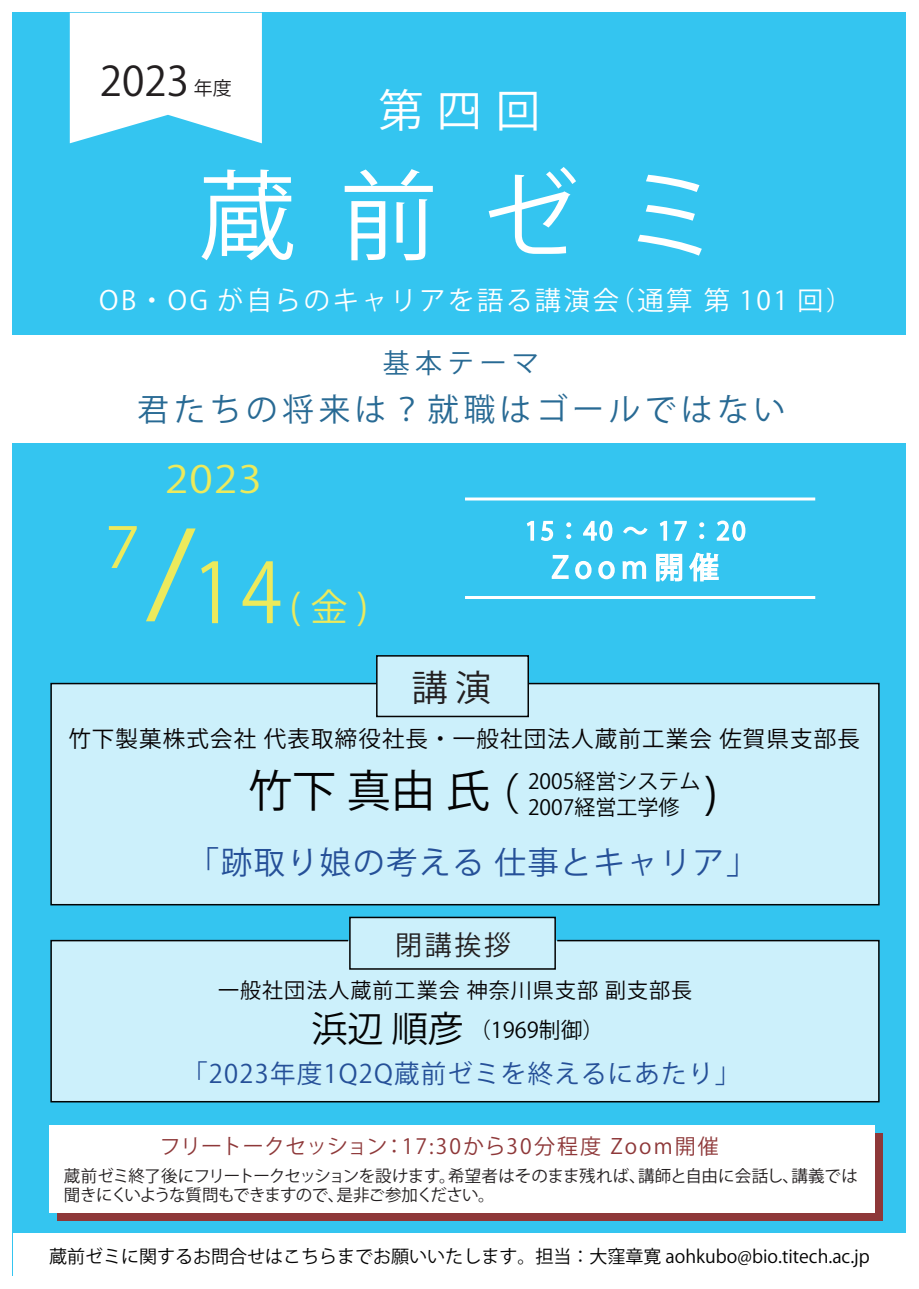
<style>
.page{position:relative;width:919px;height:1289px;background:#fff}
.page>*{position:absolute;margin:0;border:0;box-sizing:border-box;transform-origin:0 0}
.t1{font:97.5px "Koz Go Pr 6 N";color:#fff}
.t2{font:45px "Koz Go Pr 6 N";color:#fff}
.t3{font:44.25px "Koz Go Pr 6 N";color:#030303}
.t4{font:43.5px "Koz Go Pr 6 N";color:#030303}
.t5{font:40.5px "Koz Go Pr 6 N";color:#231f20}
.t6{font:37.2px "Koz Go Pr 6 N";color:#ecea5c}
.t7{font:37.2px "Koz Go Pr 6 N";color:#ecea5c;scale:1.14 1}
.t8{font:36px "Koz Go Pr 6 N";color:#231f20}
.t9{font:31.5px "Koz Go Pr 6 N";letter-spacing:.15em;color:#286a94}
.t10{font:31.5px "Koz Go Pr 6 N";letter-spacing:.05em;color:#255098}
.t11{font:29.4px "Koz Go Pr 6 N";letter-spacing:.2em;color:#fff}
.t12{font:27px "Koz Go Pr 6 N";letter-spacing:.2em;color:#286a94}
.t13{font:27px "Koz Go Pr 6 N";color:#231f20}
.t14{font:26.25px "Koz Go Pr 6 N";letter-spacing:.1em;color:#fff}
.t15{font:25.5px "Koz Go Pr 6 N";letter-spacing:.05em;color:#255098}
.t16{font:24.3px "Koz Go Pr 6 N";letter-spacing:.1em;color:#fff}
.t17{font:22.5px "Koz Go Pr 6 N";letter-spacing:.05em;color:#070304}
.t18{font:21.75px "Koz Go Pr 6 N";color:#030303}
.t19{font:21px "Koz Go Pr 6 N";letter-spacing:.07em;color:#8e3839}
.t20{font:21px "Koz Go Pr 6 N";letter-spacing:.05em;color:#070304}
.t21{font:21px "Koz Go Pr 6 N";color:#030303}
.t22{font:18px "Koz Go Pr 6 N";color:#030303}
.t23{font:16.5px/19.8px "Koz Go Pr 6 N";letter-spacing:-.03em;color:#231f20}
.s1{font-size:18.9px}
.s2{font-size:113.4px}
.s3{font-size:82.5px}
.s4{font-size:36px}
</style>
<div class="page">
<div style="left:13px;top:13px;width:893px;height:1263px;background:#34c5f0"></div>
<svg style="left:70px;top:13px;width:192px;height:130px;background:#e9f8fd"></svg>
<div style="left:12px;top:335px;width:893px;height:108px;background:#fff"></div>
<div style="left:14px;top:1233px;width:893px;height:43px;background:#fff"></div>
<div style="left:379px;top:658px;width:147px;height:24px;background:#ccf0fb"></div>
<div style="left:50px;top:682px;width:830px;height:224px;background:#ccf0fb"></div>
<div style="left:376px;top:655px;width:153px;height:62px;border:2px solid #030303"></div>
<div style="left:352px;top:919px;width:201px;height:20px;background:#ccf0fb"></div>
<div style="left:50px;top:939px;width:830px;height:164px;background:#ccf0fb"></div>
<div style="left:349px;top:916px;width:207px;height:53px;border:2px solid #030303"></div>
<div style="left:57px;top:1133px;width:825px;height:87px;background:#8e3839"></div>
<div style="left:50px;top:1125px;width:825px;height:88px;background:#fff"></div>
<hr style="left:465px;top:497px;width:350px;height:3px;background:#fff">
<hr style="left:465px;top:596px;width:350px;height:3px;background:#fff">
<svg style="left:526px;top:520px;width:28px;height:21px"></svg>
<svg style="left:566px;top:522px;width:5px;height:5px"></svg>
<svg style="left:566px;top:534px;width:5px;height:5px"></svg>
<svg style="left:583px;top:520px;width:30px;height:21px"></svg>
<svg style="left:623px;top:526px;width:25px;height:9px"></svg>
<svg style="left:659px;top:520px;width:8px;height:21px"></svg>
<svg style="left:674px;top:520px;width:13px;height:21px"></svg>
<svg style="left:699px;top:522px;width:5px;height:5px"></svg>
<svg style="left:699px;top:534px;width:5px;height:5px"></svg>
<svg style="left:716px;top:520px;width:30px;height:21px"></svg>
<svg style="left:551px;top:555px;width:64px;height:25px"></svg>
<svg style="left:622px;top:561px;width:25px;height:18px"></svg>
<svg style="left:656px;top:552px;width:63px;height:30px"></svg>
<h3 class="t5" style="left:100px;top:58px;width:133px">2023 <span class="s1">年度</span></h3>
<h2 class="t2" style="left:378px;top:85px;width:163px">第四回</h2>
<h1 class="t1" style="left:198px;top:161px;width:523px">蔵前ゼミ</h1>
<h3 class="t14" style="left:99px;top:285px;width:754px">OB・OG が自らのキャリアを語る講演会（通算 第 101 回）</h3>
<h3 class="t12" style="left:382px;top:348px;width:158px">基本テーマ</h3>
<h3 class="t9" style="left:137px;top:391px;width:649px">君たちの将来は？就職はゴールではない</h3>
<h3 class="t7" style="left:165px;top:458px;width:86px">2023</h3>
<h3 class="t6" style="left:105px;top:587px;width:265px"><sup>7</sup><span class="s2">/</span><span class="s3">14</span>(金)</h3>
<h3 class="t16" style="left:525px;top:517px;width:222px">15：40 ～ 17：20</h3>
<h3 class="t11" style="left:551px;top:551px;width:169px">Zoom開催</h3>
<h3 class="t8" style="left:412px;top:667px;width:81px">講演</h3>
<h3 class="t17" style="left:68px;top:725px;width:793px">竹下製菓株式会社 代表取締役社長・一般社団法人蔵前工業会 佐賀県支部長</h3>
<p class="t21" style="left:528px;top:769px;width:174px">2005経営システム</p>
<h3 class="t3" style="left:248px;top:765px;width:243px">竹下 真由 氏</h3>
<h3 class="t4" style="left:476px;top:769px;width:45px">（</h3>
<h3 class="t4" style="left:704px;top:769px;width:15px">)</h3>
<p class="t21" style="left:528px;top:795px;width:153px">2007経営工学修</p>
<h3 class="t10" style="left:187px;top:844px;width:571px">「跡取り娘の考える 仕事とキャリア」</h3>
<h3 class="t13" style="left:395px;top:929px;width:118px">閉講挨拶</h3>
<p class="t20" style="left:218px;top:978px;width:475px">一般社団法人蔵前工業会 神奈川県支部 副支部長</p>
<h3 class="t18" style="left:311px;top:1017px;width:294px"><span class="s4">浜辺 順彦</span>（1969制御）</h3>
<h3 class="t15" style="left:182px;top:1058px;width:559px">「2023年度1Q2Q蔵前ゼミを終えるにあたり」</h3>
<p class="t19" style="left:160px;top:1134px;width:560px">フリートークセッション：17:30から30分程度 Zoom開催</p>
<p class="t23" style="left:64px;top:1165px;width:795px">蔵前ゼミ終了後にフリートークセッションを設けます。希望者はそのまま残れば、講師と自由に会話し、講義では聞きにくいような質問もできますので、是非ご参加ください。</p>
<p class="t22" style="left:49px;top:1246px;width:822px">蔵前ゼミに関するお問合せはこちらまでお願いいたします。担当：大窪章寛 aohkubo@bio.titech.ac.jp</p>
</div>
